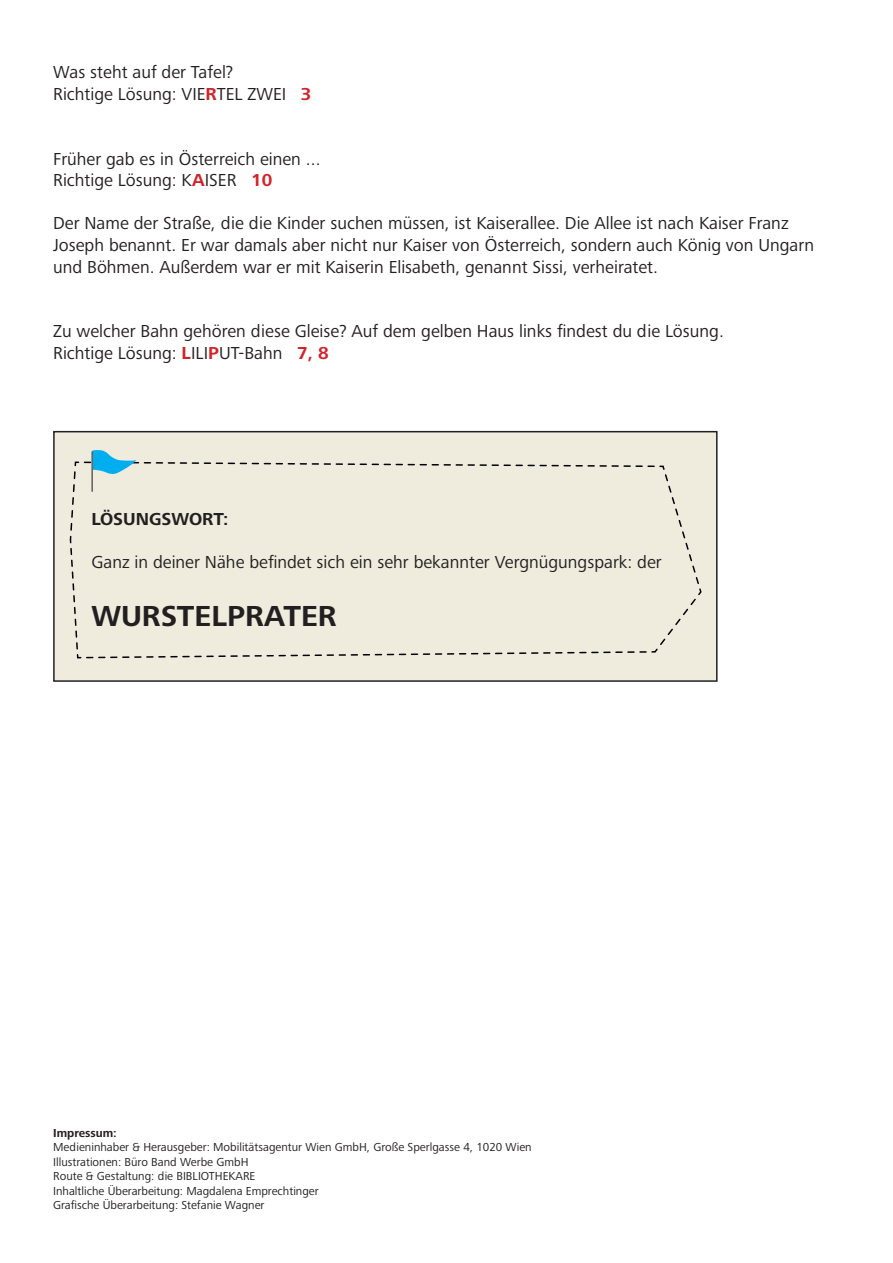
<style>
.page{position:relative;width:893px;height:1263px;background:#fff}
.page>*{position:absolute;margin:0;border:0;box-sizing:border-box;transform-origin:0 0}
.t1{font:700 30px "Frutiger Next Pro";color:#231f20}
.t2{font:18px/21.6px "Frutiger Next Pro";color:#231f20}
.t3{font:700 18px "Frutiger Next Pro";color:#231f20}
.t4{font:12px/14.4px "Frutiger Next Pro";color:#231f20}
.t5{font:700 12px "Frutiger Next Pro";color:#231f20}
.s1{font-weight:700;color:#d1232a}
</style>
<div class="page">
<div style="left:54px;top:432px;width:663px;height:249px;background:#efebdd"></div>
<div style="left:53px;top:431px;width:665px;height:251px;border:2px solid #231f20"></div>
<svg style="left:69px;top:450px;width:632px;height:209px"></svg>
<hr style="left:91px;top:452px;width:2px;height:40px;background:#615e61">
<p class="t2" style="left:53px;top:61px;width:260px">Was steht auf der Tafel?<br>Richtige Lösung: VIE<span class="s1">R</span>TEL ZWEI <span class="s1">3</span></p>
<p class="t2" style="left:53px;top:148px;width:269px">Früher gab es in Österreich einen ...<br>Richtige Lösung: K<span class="s1">A</span>ISER <span class="s1">10</span></p>
<p class="t2" style="left:53px;top:213px;width:762px">Der Name der Straße, die die Kinder suchen müssen, ist Kaiserallee. Die Allee ist nach Kaiser Franz<br>Joseph benannt. Er war damals aber nicht nur Kaiser von Österreich, sondern auch König von Ungarn und Böhmen. Außerdem war er mit Kaiserin Elisabeth, genannt Sissi, verheiratet.</p>
<p class="t2" style="left:53px;top:321px;width:672px">Zu welcher Bahn gehören diese Gleise? Auf dem gelben Haus links findest du die Lösung.<br>Richtige Lösung: <span class="s1">L</span>ILI<span class="s1">P</span>UT-Bahn <span class="s1">7, 8</span></p>
<p class="t3" style="left:91px;top:508px;width:138px">LÖSUNGSWORT:</p>
<p class="t2" style="left:91px;top:551px;width:572px">Ganz in deiner Nähe befindet sich ein sehr bekannter Vergnügungspark: der</p>
<h1 class="t1" style="left:91px;top:598px;width:247px">WURSTELPRATER</h1>
<p class="t5" style="left:53px;top:1126px;width:65px">Impressum:</p>
<p class="t4" style="left:53px;top:1140px;width:480px">Medieninhaber &amp; Herausgeber: Mobilitätsagentur Wien GmbH, Große Sperlgasse 4, 1020 Wien Illustrationen: Büro Band Werbe GmbH<br>Route &amp; Gestaltung: die BIBLIOTHEKARE<br>Inhaltliche Überarbeitung: Magdalena Emprechtinger<br>Grafische Überarbeitung: Stefanie Wagner</p>
</div>
